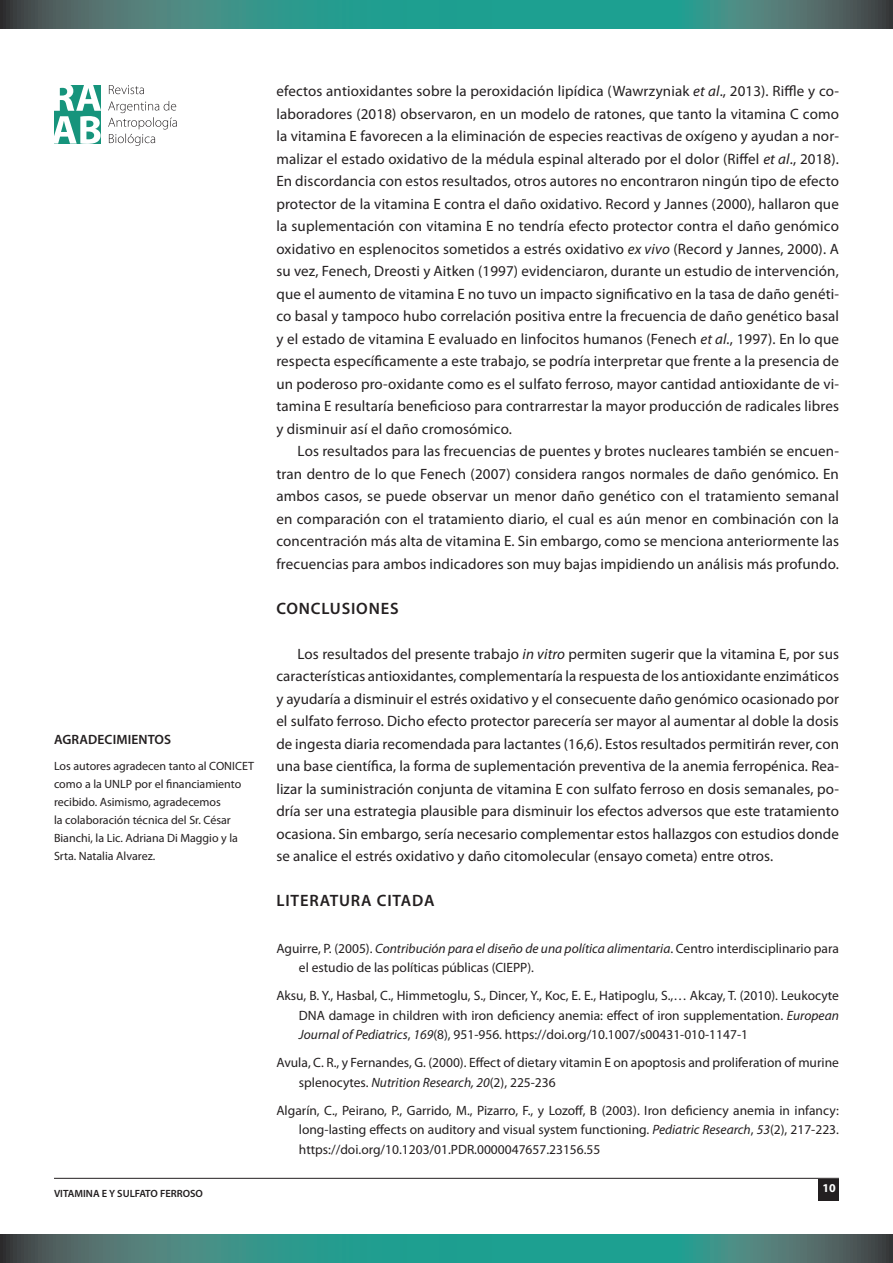
<style>
.page{position:relative;width:893px;height:1263px;background:#fff}
.page>*{position:absolute;margin:0;border:0;box-sizing:border-box;transform-origin:0 0}
.TITULOS_CUERPO{font:600 16.5px "Myriad Pro";letter-spacing:.05em;color:#231f20}
.CUERPO{font:15px/22.5px "Myriad Pro";letter-spacing:.01em;color:#231f20;text-align:justify}
.BIBLIOGRAFIA{font:13.5px/19.5px "Myriad Pro";color:#231f20}
.TITULOS_CUERPO-2{font:600 13.5px "Myriad Pro";letter-spacing:.01em;color:#231f20}
.CUERPO-2{font:12px/18px "Myriad Pro";color:#231f20}
.t1{font:700 12px "Myriad Pro";color:#fff}
.t2{font:600 10.5px "Myriad Pro";color:#231f20}
.s1{font-style:italic}
</style>
<div class="page">
<div style="left:819px;top:1179px;width:20px;height:21px;background:#231f20"></div>
<hr style="left:54px;top:1178px;width:785px;height:1px;background:#231f20">
<svg style="left:0;top:0;width:893px;height:28px;background:#36887f"></svg>
<svg style="left:0;top:1234px;width:893px;height:29px;background:#36887f"></svg>
<svg style="left:108px;top:101px;width:69px;height:45px"></svg>
<svg style="left:109px;top:85px;width:35px;height:9px"></svg>
<svg style="left:54px;top:85px;width:47px;height:59px"></svg>
<p class="TITULOS_CUERPO-2" style="left:54px;top:731px;width:119px">AGRADECIMIENTOS</p>
<p class="CUERPO-2" style="left:54px;top:757px;width:202px">Los autores agradecen tanto al CONICET como a la UNLP por el financiamiento recibido. Asimismo, agradecemos<br>la colaboración técnica del Sr. César Bianchi, la Lic. Adriana Di Maggio y la Srta. Natalia Alvarez.</p>
<p class="t2" style="left:54px;top:1187px;width:150px">VITAMINA E Y SULFATO FERROSO</p>
<p class="CUERPO" style="left:276px;top:80px;width:564px">efectos antioxidantes sobre la peroxidación lipídica (Wawrzyniak <span class="s1">et al</span>., 2013). Riffle y co&shy;laboradores (2018) observaron, en un modelo de ratones, que tanto la vitamina C como la vitamina E favorecen a la eliminación de especies reactivas de oxígeno y ayudan a nor&shy;malizar el estado oxidativo de la médula espinal alterado por el dolor (Riffel <span class="s1">et al</span>., 2018).<br>En discordancia con estos resultados, otros autores no encontraron ningún tipo de efecto protector de la vitamina E contra el daño oxidativo. Record y Jannes (2000), hallaron que la suplementación con vitamina E no tendría efecto protector contra el daño genómico oxidativo en esplenocitos sometidos a estrés oxidativo <span class="s1">ex vivo</span> (Record y Jannes, 2000). A su vez, Fenech, Dreosti y Aitken (1997) evidenciaron, durante un estudio de intervención, que el aumento de vitamina E no tuvo un impacto significativo en la tasa de daño genéti&shy;co basal y tampoco hubo correlación positiva entre la frecuencia de daño genético basal y el estado de vitamina E evaluado en linfocitos humanos (Fenech <span class="s1">et al.</span>, 1997). En lo que respecta específicamente a este trabajo, se podría interpretar que frente a la presencia de un poderoso pro-oxidante como es el sulfato ferroso, mayor cantidad antioxidante de vi&shy;tamina E resultaría beneficioso para contrarrestar la mayor producción de radicales libres y disminuir así el daño cromosómico.</p>
<p class="CUERPO" style="left:276px;top:440px;width:564px;text-indent:21px">Los resultados para las frecuencias de puentes y brotes nucleares también se encuen&shy;tran dentro de lo que Fenech (2007) considera rangos normales de daño genómico. En ambos casos, se puede observar un menor daño genético con el tratamiento semanal en comparación con el tratamiento diario, el cual es aún menor en combinación con la concentración más alta de vitamina E. Sin embargo, como se menciona anteriormente las frecuencias para ambos indicadores son muy bajas impidiendo un análisis más profundo.</p>
<p class="TITULOS_CUERPO" style="left:276px;top:598px;width:124px">CONCLUSIONES</p>
<p class="CUERPO" style="left:276px;top:642px;width:564px;text-indent:21px">Los resultados del presente trabajo <span class="s1">in vitro</span> permiten sugerir que la vitamina E, por sus características antioxidantes, complementaría la respuesta de los antioxidante enzimáticos y ayudaría a disminuir el estrés oxidativo y el consecuente daño genómico ocasionado por el sulfato ferroso. Dicho efecto protector parecería ser mayor al aumentar al doble la dosis de ingesta diaria recomendada para lactantes (16,6). Estos resultados permitirán rever, con una base científica, la forma de suplementación preventiva de la anemia ferropénica. Rea&shy;lizar la suministración conjunta de vitamina E con sulfato ferroso en dosis semanales, po&shy;dría ser una estrategia plausible para disminuir los efectos adversos que este tratamiento ocasiona. Sin embargo, sería necesario complementar estos hallazgos con estudios donde se analice el estrés oxidativo y daño citomolecular (ensayo cometa) entre otros.</p>
<p class="TITULOS_CUERPO" style="left:276px;top:890px;width:160px">LITERATURA CITADA</p>
<p class="BIBLIOGRAFIA" style="left:299px;top:938px;width:542px;text-indent:-22px">Aguirre, P. (2005). <span class="s1">Contribución para el diseño de una política alimentaria</span>. Centro interdisciplinario para el estudio de las políticas públicas (CIEPP).</p>
<p class="BIBLIOGRAFIA" style="left:299px;top:986px;width:542px;text-align:justify;text-indent:-22px">Aksu, B. Y., Hasbal, C., Himmetoglu, S., Dincer, Y., Koc, E. E., Hatipoglu, S.,… Akcay, T. (2010). Leukocyte DNA damage in children with iron deficiency anemia: effect of iron supplementation. <span class="s1">European Journal of Pediatrics</span>, <span class="s1">169</span>(8), 951-956. https://doi.org/10.1007/s00431-010-1147-1</p>
<p class="BIBLIOGRAFIA" style="left:299px;top:1053px;width:542px;text-indent:-22px">Avula, C. R., y Fernandes, G. (2000). Effect of dietary vitamin E on apoptosis and proliferation of murine splenocytes. <span class="s1">Nutrition Research, 20</span>(2), 225-236</p>
<p class="BIBLIOGRAFIA" style="left:299px;top:1100px;width:542px;text-align:justify;text-indent:-22px">Algarín, C., Peirano, P., Garrido, M., Pizarro, F., y Lozoff, B (2003). Iron deficiency anemia in infancy: long-lasting effects on auditory and visual system functioning. <span class="s1">Pediatric Research</span>, <span class="s1">53</span>(2), 217-223. https://doi.org/10.1203/01.PDR.0000047657.23156.55</p>
<p class="t1" style="left:822px;top:1180px;width:15px">10</p>
</div>
